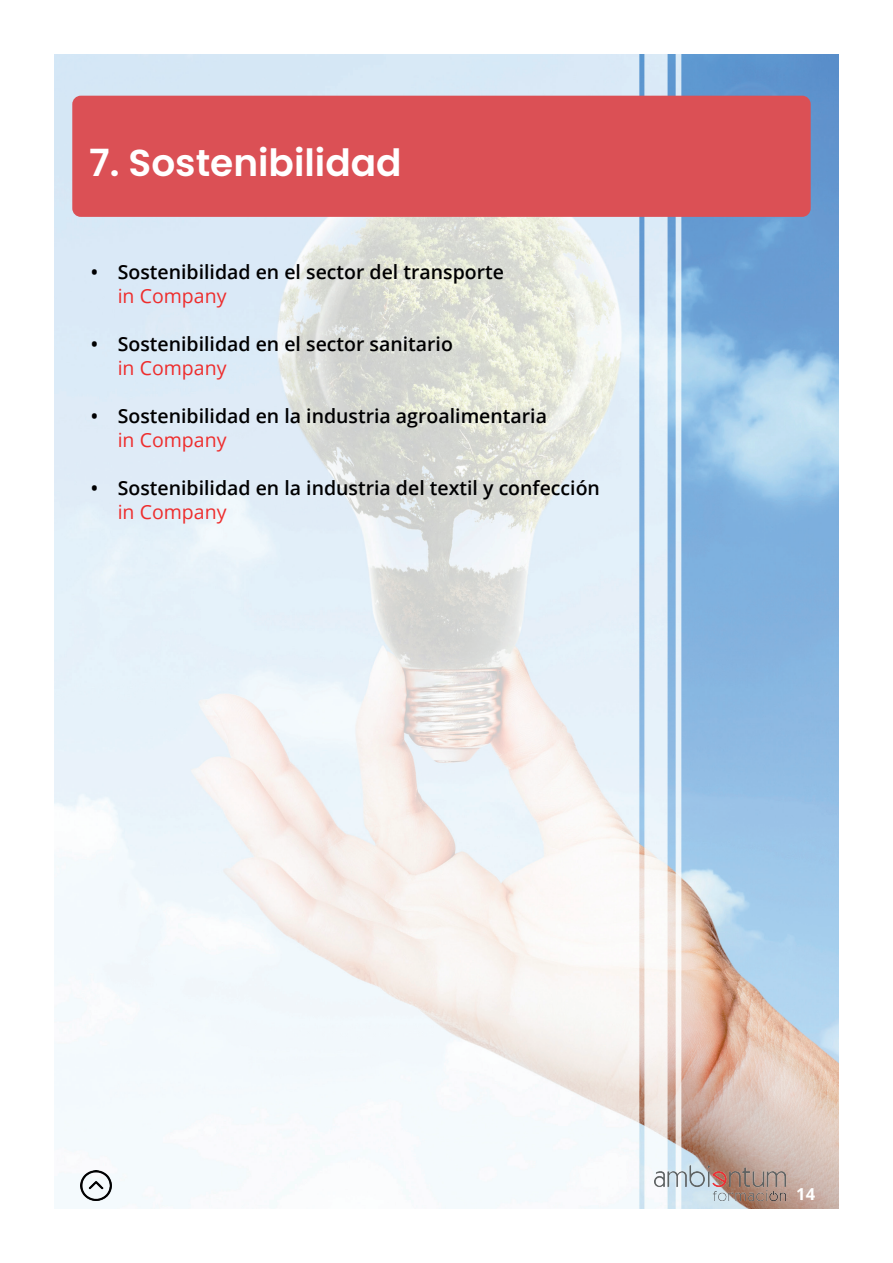
<style>
.page{position:relative;width:893px;height:1263px;background:#fff}
.page>*{position:absolute;margin:0;border:0;box-sizing:border-box;transform-origin:0 0}
.t1{font:600 37.5px "Poppins";color:#fff}
.t2{font:600 19.5px "Open Sans";color:#000001}
.t3{font:19.5px "Open Sans";color:#ee2d2d}
.t4{font:700 16.5px "Open Sans";color:#fff}
</style>
<div class="page">
<img style="left:54px;top:54px;width:785px;height:1155px">
<div style="left:72px;top:96px;width:739px;height:121px;background:#db5055;border-radius:9px"></div>
<img style="left:81px;top:1170px;width:30px;height:31px">
<img style="left:655px;top:1165px;width:131px;height:35px">
<h1 class="t1" style="left:89px;top:141px;width:314px">7. Sostenibilidad</h1>
<p class="t2" style="left:91px;top:258px;width:415px">• Sostenibilidad en el sector del transporte</p>
<p class="t3" style="left:118px;top:282px;width:110px">in Company</p>
<p class="t2" style="left:91px;top:330px;width:364px">• Sostenibilidad en el sector sanitario</p>
<p class="t3" style="left:118px;top:354px;width:110px">in Company</p>
<p class="t2" style="left:91px;top:402px;width:458px">• Sostenibilidad en la industria agroalimentaria</p>
<p class="t3" style="left:118px;top:426px;width:110px">in Company</p>
<p class="t2" style="left:91px;top:474px;width:511px">• Sostenibilidad en la industria del textil y confección</p>
<p class="t3" style="left:118px;top:498px;width:110px">in Company</p>
<p class="t4" style="left:796px;top:1183px;width:20px">14</p>
</div>
